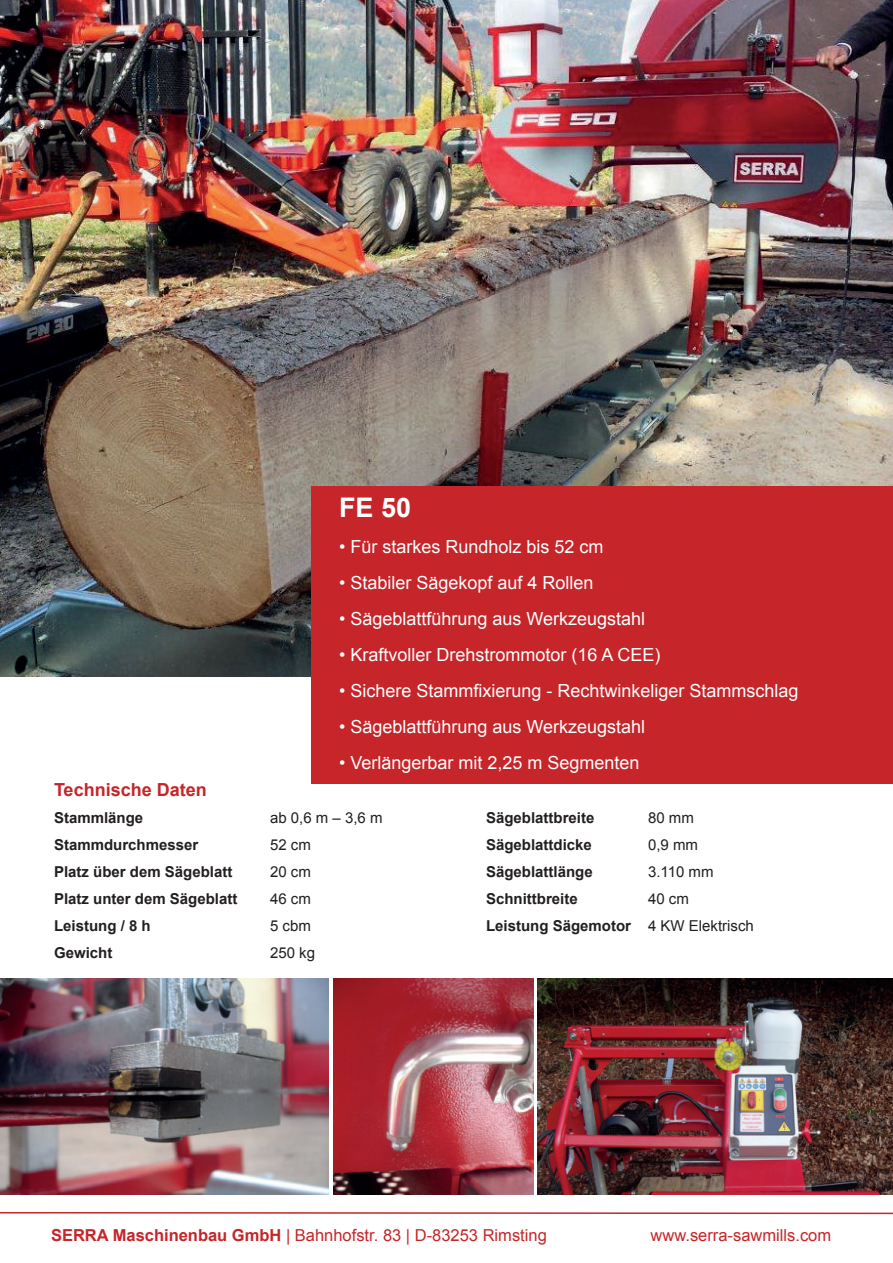
<style>
.page{position:relative;width:893px;height:1263px;background:#fff}
.page>*{position:absolute;margin:0;border:0;box-sizing:border-box;transform-origin:0 0}
.t1{font:700 27px "Arial";color:#fff}
.t2{font:18px "Arial";color:#fff}
.t3{font:700 18px "Arial";color:#c62529}
.t4{font:16.5px "Arial";color:#c62529}
.t5{font:700 15px "Arial";color:#231f20}
.t6{font:15px "Arial";color:#231f20}
.s1{font-weight:400}
.s2{font-weight:700}
</style>
<div class="page">
<img style="left:0;top:0;width:893px;height:676px">
<div style="left:312px;top:485px;width:581px;height:298px;background:#c62529"></div>
<svg style="left:0;top:1212px;width:893px;height:3px"></svg>
<img style="left:538px;top:978px;width:355px;height:217px">
<img style="left:0;top:978px;width:329px;height:217px">
<img style="left:334px;top:978px;width:200px;height:217px">
<h1 class="t1" style="left:339px;top:490px;width:74px">FE 50</h1>
<p class="t2" style="left:339px;top:535px;width:266px">• Für starkes Rundholz bis 52 cm</p>
<p class="t2" style="left:339px;top:571px;width:256px">• Stabiler Sägekopf auf 4 Rollen</p>
<p class="t2" style="left:339px;top:607px;width:308px">• Sägeblattführung aus Werkzeugstahl</p>
<p class="t2" style="left:339px;top:643px;width:323px">• Kraftvoller Drehstrommotor (16 A CEE)</p>
<p class="t2" style="left:339px;top:679px;width:461px">• Sichere Stammfixierung - Rechtwinkeliger Stammschlag</p>
<p class="t2" style="left:339px;top:715px;width:308px">• Sägeblattführung aus Werkzeugstahl</p>
<p class="t2" style="left:339px;top:751px;width:302px">• Verlängerbar mit 2,25 m Segmenten</p>
<p class="t3" style="left:54px;top:778px;width:154px">Technische Daten</p>
<p class="t5" style="left:54px;top:808px;width:91px">Stammlänge</p>
<p class="t6" style="left:270px;top:808px;width:114px">ab 0,6 m – 3,6 m</p>
<p class="t5" style="left:486px;top:808px;width:110px">Sägeblattbreite</p>
<p class="t6" style="left:648px;top:808px;width:47px">80 mm</p>
<p class="t5" style="left:54px;top:835px;width:146px">Stammdurchmesser</p>
<p class="t6" style="left:270px;top:835px;width:42px">52 cm</p>
<p class="t5" style="left:486px;top:835px;width:107px">Sägeblattdicke</p>
<p class="t6" style="left:648px;top:835px;width:52px">0,9 mm</p>
<p class="t5" style="left:54px;top:862px;width:180px">Platz über dem Sägeblatt</p>
<p class="t6" style="left:270px;top:862px;width:42px">20 cm</p>
<p class="t5" style="left:486px;top:862px;width:108px">Sägeblattlänge</p>
<p class="t6" style="left:648px;top:862px;width:67px">3.110 mm</p>
<p class="t5" style="left:54px;top:889px;width:185px">Platz unter dem Sägeblatt</p>
<p class="t6" style="left:270px;top:889px;width:42px">46 cm</p>
<p class="t5" style="left:486px;top:889px;width:93px">Schnittbreite</p>
<p class="t6" style="left:648px;top:889px;width:42px">40 cm</p>
<p class="t5" style="left:54px;top:916px;width:98px">Leistung / 8 h</p>
<p class="t6" style="left:270px;top:916px;width:42px">5 cbm</p>
<p class="t5" style="left:486px;top:916px;width:269px">Leistung Sägemotor <span class="s1">4 KW Elektrisch</span></p>
<p class="t5" style="left:54px;top:943px;width:60px">Gewicht</p>
<p class="t6" style="left:270px;top:943px;width:47px">250 kg</p>
<p class="t4" style="left:51px;top:1224px;width:497px"><span class="s2">SERRA Maschinenbau GmbH</span> | Bahnhofstr. 83 | D-83253 Rimsting</p>
<p class="t4" style="left:651px;top:1224px;width:182px">www.serra-sawmills.com</p>
</div>
